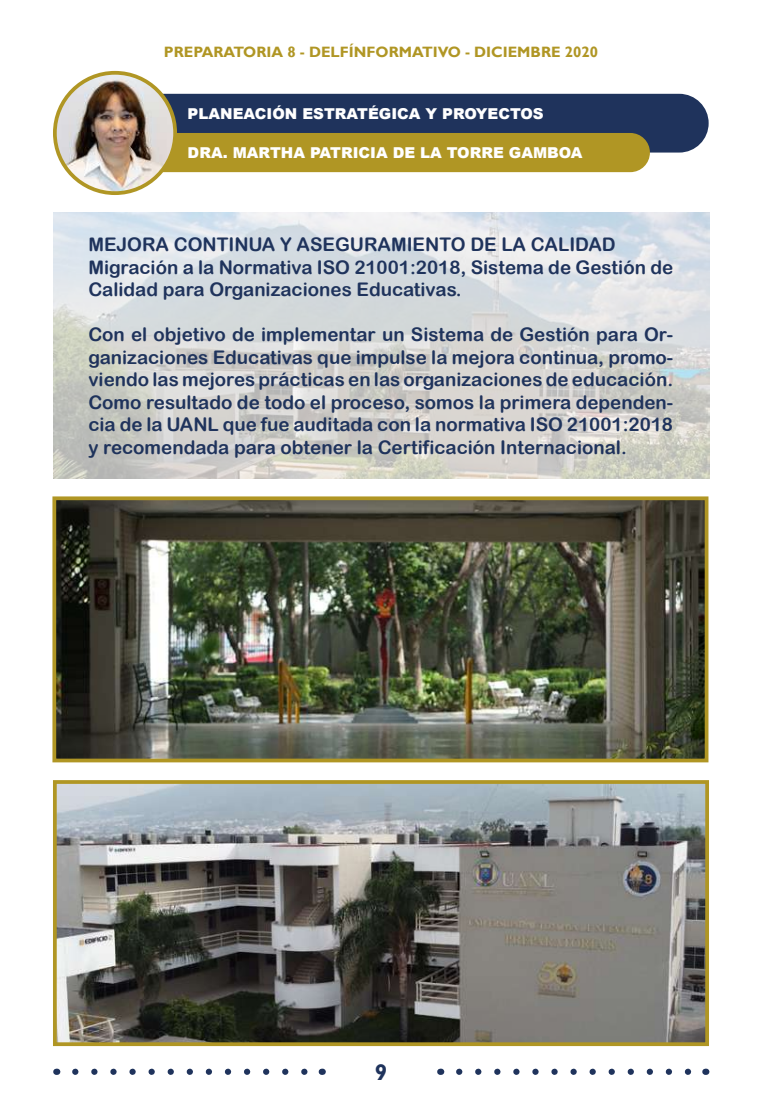
<style>
.page{position:relative;width:762px;height:1117px;background:#fff}
.page>*{position:absolute;margin:0;border:0;box-sizing:border-box;transform-origin:0 0}
.t1{font:700 22.5px "Gill Sans";color:#1f335c}
.t2{font:18.75px/22.5px "Arial Rounded MT Bold";color:#1f335c}
.t3{font:900 15px "Arial";color:#fff}
.t4{font:700 15px "Gill Sans";color:#b09624}
</style>
<div class="page">
<svg style="left:459px;top:1068px;width:233px;height:6px"></svg>
<svg style="left:75px;top:1068px;width:233px;height:6px"></svg>
<svg style="left:161px;top:94px;width:547px;height:78px;background:#676649"></svg>
<img style="left:55px;top:73px;width:120px;height:120px;border-radius:60px">
<div style="left:53px;top:71px;width:124px;height:124px;border:4px solid #b09624;border-radius:50%"></div>
<img style="left:53px;top:213px;width:656px;height:265px">
<img style="left:57px;top:501px;width:646px;height:256px">
<div style="left:52px;top:496px;width:656px;height:266px;border:4px solid #b09624"></div>
<img style="left:58px;top:785px;width:646px;height:255px">
<div style="left:53px;top:780px;width:656px;height:265px;border:4px solid #b09624"></div>
<p class="t4" style="left:164px;top:43px;width:435px">PREPARATORIA 8 - DELFÍNFORMATIVO - DICIEMBRE 2020</p>
<p class="t3" style="left:188px;top:102px;width:358px">PLANEACIÓN ESTRATÉGICA Y PROYECTOS</p>
<p class="t3" style="left:188px;top:142px;width:396px">DRA. MARTHA PATRICIA DE LA TORRE GAMBOA</p>
<p class="t2" style="left:88px;top:233px;width:586px">MEJORA CONTINUA Y ASEGURAMIENTO DE LA CALIDAD<br>Migración a la Normativa ISO 21001:2018, Sistema de Gestión de<br>Calidad para Organizaciones Educativas.</p>
<p class="t2" style="left:88px;top:323px;width:586px;text-align:justify">Con el objetivo de implementar un Sistema de Gestión para Or&shy;ganizaciones Educativas que impulse la mejora continua, promo&shy;viendo las mejores prácticas en las organizaciones de educación.<br>Como resultado de todo el proceso, somos la primera dependen&shy;cia de la UANL que fue auditada con la normativa ISO 21001:2018 y recomendada para obtener la Certificación Internacional.</p>
<p class="t1" style="left:375px;top:1058px;width:14px">9</p>
</div>
